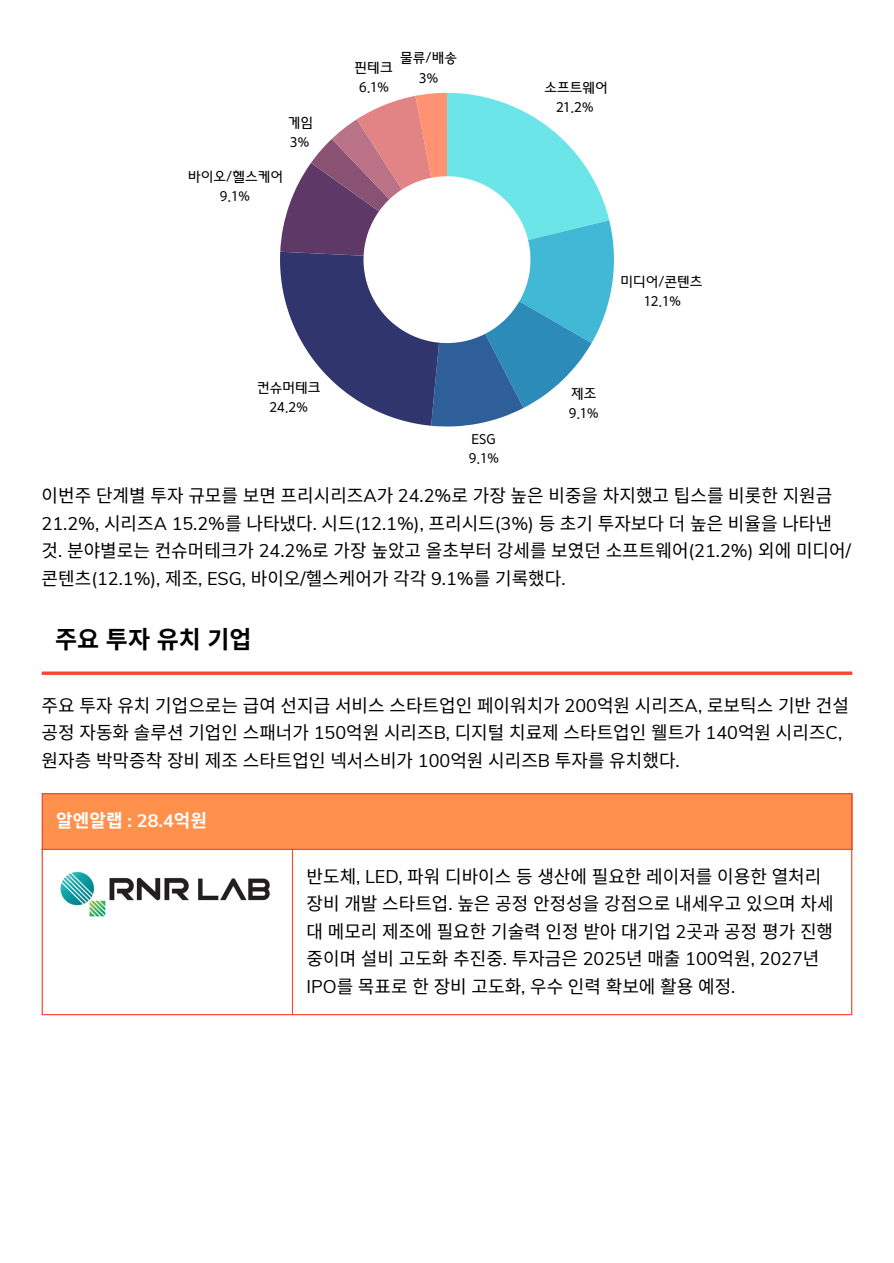
<style>
.page{position:relative;width:894px;height:1263px;background:#fff}
.page>*{position:absolute;margin:0;border:0;box-sizing:border-box;transform-origin:0 0}
.t1{font:700 24px "Noto Sans CJ Ksc";color:#000}
.t2{font:18px/27.6px "Noto Sans CJ Ksc";color:#000}
.t3{font:700 18px "Noto Sans CJ Ksc";color:#fff}
.t4{font:13.5px "OT Didim Gothic M";color:#000}
.s1{font-family:"Muli"}
</style>
<div class="page">
<svg style="left:280px;top:93px;width:334px;height:334px"></svg>
<svg style="left:42px;top:671px;width:810px;height:4px"></svg>
<div style="left:42px;top:793px;width:809px;height:57px;background:#ff914d"></div>
<img style="left:60px;top:871px;width:210px;height:46px">
<hr style="left:42px;top:794px;width:1px;height:220px;background:#fc4436">
<hr style="left:292px;top:850px;width:1px;height:164px;background:#fc4436">
<hr style="left:851px;top:794px;width:1px;height:220px;background:#fc4436">
<hr style="left:42px;top:793px;width:810px;height:1px;background:#fc4436">
<hr style="left:42px;top:849px;width:810px;height:1px;background:#fc4436">
<hr style="left:42px;top:1014px;width:810px;height:1px;background:#fc4436">
<p class="t4" style="left:287px;top:116px;width:27px">게임</p>
<p class="t4" style="left:290px;top:137px;width:21px">3%</p>
<p class="t4" style="left:188px;top:170px;width:96px">바이오/헬스케어</p>
<p class="t4" style="left:220px;top:190px;width:32px">9.1%</p>
<p class="t4" style="left:354px;top:61px;width:40px">핀테크</p>
<p class="t4" style="left:359px;top:81px;width:32px">6.1%</p>
<p class="t4" style="left:400px;top:51px;width:58px">물류/배송</p>
<p class="t4" style="left:418px;top:72px;width:21px">3%</p>
<p class="t4" style="left:257px;top:381px;width:65px">컨슈머테크</p>
<p class="t4" style="left:269px;top:401px;width:40px">24.2%</p>
<p class="t4" style="left:471px;top:433px;width:26px">ESG</p>
<p class="t4" style="left:468px;top:452px;width:32px">9.1%</p>
<p class="t4" style="left:544px;top:81px;width:65px">소프트웨어</p>
<p class="t4" style="left:556px;top:101px;width:39px">21.2%</p>
<p class="t4" style="left:620px;top:275px;width:84px">미디어/콘텐츠</p>
<p class="t4" style="left:644px;top:295px;width:38px">12.1%</p>
<p class="t4" style="left:571px;top:387px;width:27px">제조</p>
<p class="t4" style="left:568px;top:407px;width:32px">9.1%</p>
<p class="t2" style="left:42px;top:480px;width:810px">이번주 단계별 투자 규모를 보면 프리시리즈<span class="s1">A</span>가 <span class="s1">24.2%</span>로 가장 높은 비중을 차지했고 팁스를 비롯한 지원금 <span class="s1">21.2%,</span> 시리즈<span class="s1">A 15.2%</span>를 나타냈다<span class="s1">.</span> 시드<span class="s1">(12.1%),</span> 프리시드<span class="s1">(3%)</span> 등 초기 투자보다 더 높은 비율을 나타낸 것<span class="s1">.</span> 분야별로는 컨슈머테크가 <span class="s1">24.2%</span>로 가장 높았고 올초부터 강세를 보였던 소프트웨어<span class="s1">(21.2%)</span> 외에 미디어<span class="s1">/ </span>콘텐츠<span class="s1">(12.1%),</span> 제조<span class="s1">, ESG,</span> 바이오<span class="s1">/</span>헬스케어가 각각 <span class="s1">9.1%</span>를 기록했다<span class="s1">.</span></p>
<p class="t1" style="left:55px;top:620px;width:198px">주요 투자 유치 기업</p>
<p class="t2" style="left:42px;top:691px;width:808px">주요 투자 유치 기업으로는 급여 선지급 서비스 스타트업인 페이워치가 <span class="s1">200</span>억원 시리즈<span class="s1">A,</span> 로보틱스 기반 건설 공정 자동화 솔루션 기업인 스패너가 <span class="s1">150</span>억원 시리즈<span class="s1">B,</span> 디지털 치료제 스타트업인 웰트가 <span class="s1">140</span>억원 시리즈<span class="s1">C, </span>원자층 박막증착 장비 제조 스타트업인 넥서스비가 <span class="s1">100</span>억원 시리즈<span class="s1">B</span> 투자를 유치했다<span class="s1">.</span></p>
<p class="t3" style="left:56px;top:806px;width:152px">알엔알랩 <span class="s1">: 28.4</span>억원</p>
<p class="t2" style="left:306px;top:861px;width:528px">반도체<span class="s1">, LED,</span> 파워 디바이스 등 생산에 필요한 레이저를 이용한 열처리 장비 개발 스타트업<span class="s1">.</span> 높은 공정 안정성을 강점으로 내세우고 있으며 차세 대 메모리 제조에 필요한 기술력 인정 받아 대기업 <span class="s1">2</span>곳과 공정 평가 진행 중이며 설비 고도화 추진중<span class="s1">.</span> 투자금은 <span class="s1">2025</span>년 매출 <span class="s1">100</span>억원<span class="s1">, 2027</span>년 <span class="s1">IPO</span>를 목표로 한 장비 고도화<span class="s1">,</span> 우수 인력 확보에 활용 예정<span class="s1">.</span></p>
</div>
